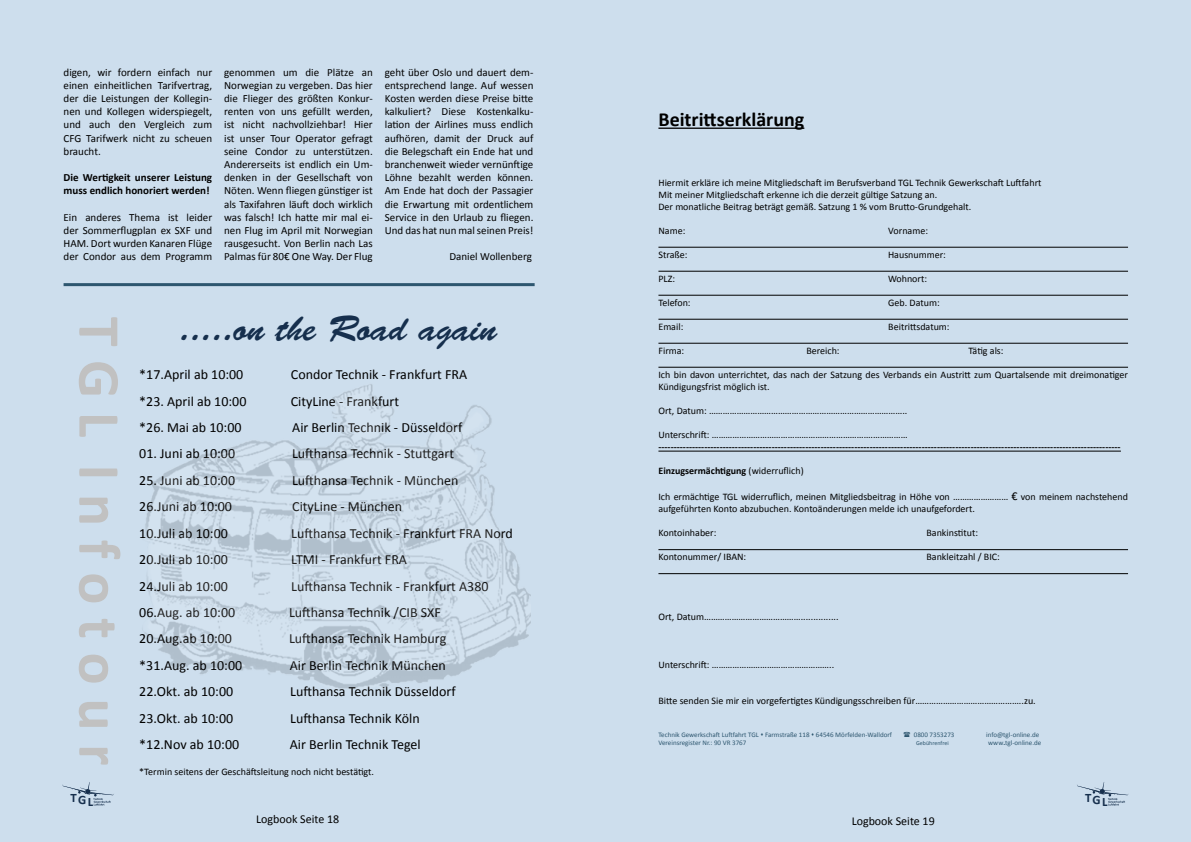
<style>
.page{position:relative;width:1191px;height:842px;background:#cddeed}
.page>*{position:absolute;margin:0;border:0;box-sizing:border-box;transform-origin:0 0}
.t1{font:700 60px "Calibri";color:#c1c1c1}
.t2{font:36px "Brush Script Std";color:#162f4d}
.t3{font:700 20px "Calibri";color:#000}
.t4{font:14px "Calibri";color:#000}
.t5{font:700 12.8px "Calibri";color:#162f4d}
.t6{font:12px "Calibri";color:#000}
.t7{font:11px/13.2px "Calibri";color:#000;text-align:justify}
.t8{font:700 11px/13.2px "Calibri";color:#000}
.t9{font:10px/12px "Calibri";color:#000}
.t10{font:700 10px "Calibri";color:#000}
.t11{font:7px "Calibri";color:#2d566f}
.t12{font:6px "Calibri";color:#2d566f}
.t13{font:700 3px "Calibri";color:#162f4d}
.s1{font-weight:400}
.s2{font-size:12px}
.s3{font-weight:700}
</style>
<div class="page">
<svg style="left:62px;top:782px;width:52px;height:23px"></svg>
<svg style="left:1076px;top:782px;width:52px;height:23px"></svg>
<hr style="left:658px;top:128px;width:146px;height:1px;background:#000">
<hr style="left:658px;top:247px;width:470px;height:1px;background:#000">
<hr style="left:658px;top:271px;width:470px;height:1px;background:#000">
<hr style="left:658px;top:295px;width:470px;height:1px;background:#000">
<hr style="left:658px;top:319px;width:470px;height:1px;background:#000">
<hr style="left:658px;top:343px;width:470px;height:1px;background:#000">
<hr style="left:658px;top:367px;width:470px;height:1px;background:#000">
<hr style="left:658px;top:451px;width:462px;height:1px;background:#000">
<hr style="left:658px;top:549px;width:470px;height:1px;background:#000">
<hr style="left:658px;top:573px;width:470px;height:1px;background:#000">
<img style="left:138px;top:382px;width:392px;height:306px">
<hr style="left:64px;top:283px;width:470px;height:3px;background:#2d566f">
<svg style="left:903px;top:731px;width:7px;height:6px"></svg>
<p class="t7" style="left:64px;top:65px;width:150px">digen, wir fordern einfach nur einen einheitlichen Tarifvertrag, der die Leistungen der Kollegin&shy;nen und Kollegen widerspiegelt, und auch den Vergleich zum CFG Tarifwerk nicht zu scheuen braucht.</p>
<p class="t8" style="left:64px;top:171px;width:150px">Die Wertigkeit unserer Leistung muss endlich honoriert werden!</p>
<p class="t7" style="left:64px;top:211px;width:150px">Ein anderes Thema ist leider der Sommerflugplan ex SXF und HAM. Dort wurden Kanaren Flüge der Condor aus dem Programm</p>
<p class="t7" style="left:224px;top:65px;width:150px">genommen um die Plätze an Norwegian zu vergeben. Das hier die Flieger des größten Konkur&shy;renten von uns gefüllt werden, ist nicht nachvollziehbar! Hier ist unser Tour Operator gefragt seine Condor zu unterstützen.<br>Andererseits ist endlich ein Um&shy;denken in der Gesellschaft von Nöten. Wenn fliegen günstiger ist als Taxifahren läuft doch wirklich was falsch! Ich hatte mir mal ei&shy;nen Flug im April mit Norwegian rausgesucht. Von Berlin nach Las Palmas für 80€ One Way. Der Flug</p>
<p class="t7" style="left:385px;top:65px;width:150px">geht über Oslo und dauert dem&shy;entsprechend lange. Auf wessen Kosten werden diese Preise bitte kalkuliert? Diese Kostenkalku&shy;lation der Airlines muss endlich aufhören, damit der Druck auf die Belegschaft ein Ende hat und branchenweit wieder vernünftige Löhne bezahlt werden können.<br>Am Ende hat doch der Passagier die Erwartung mit ordentlichem Service in den Urlaub zu fliegen.<br>Und das hat nun mal seinen Preis!</p>
<p class="t7" style="left:449px;top:250px;width:84px">Daniel Wollenberg</p>
<h1 class="t1" style="left:138px;top:317px;width:450px;rotate:90deg">T G L I n f o t o u r</h1>
<h2 class="t2" style="left:180px;top:308px;width:319px">.....on the Road again</h2>
<p class="t4" style="left:139px;top:366px;width:106px">*17.April ab 10:00</p>
<p class="t4" style="left:291px;top:366px;width:178px">Condor Technik - Frankfurt FRA</p>
<p class="t4" style="left:139px;top:392px;width:109px">*23. April ab 10:00</p>
<p class="t4" style="left:291px;top:392px;width:110px">CityLine - Frankfurt</p>
<p class="t4" style="left:139px;top:419px;width:104px">*26. Mai ab 10:00</p>
<p class="t4" style="left:292px;top:419px;width:172px">Air Berlin Technik - Düsseldorf</p>
<p class="t4" style="left:139px;top:445px;width:97px">01. Juni ab 10:00</p>
<p class="t4" style="left:292px;top:445px;width:163px">Lufthansa Technik - Stuttgart</p>
<p class="t4" style="left:139px;top:471px;width:97px">25. Juni ab 10:00</p>
<p class="t4" style="left:292px;top:471px;width:168px">Lufthansa Technik - München</p>
<p class="t4" style="left:139px;top:498px;width:94px">26.Juni ab 10:00</p>
<p class="t4" style="left:292px;top:498px;width:111px">CityLine - München</p>
<p class="t4" style="left:139px;top:524px;width:90px">10.Juli ab 10:00</p>
<p class="t4" style="left:291px;top:524px;width:223px">Lufthansa Technik - Frankfurt FRA Nord</p>
<p class="t4" style="left:139px;top:551px;width:90px">20.Juli ab 10:00</p>
<p class="t4" style="left:291px;top:551px;width:117px">LTMI - Frankfurt FRA</p>
<p class="t4" style="left:139px;top:577px;width:90px">24.Juli ab 10:00</p>
<p class="t4" style="left:291px;top:577px;width:199px">Lufthansa Technik - Frankfurt A380</p>
<p class="t4" style="left:139px;top:603px;width:97px">06.Aug. ab 10:00</p>
<p class="t4" style="left:289px;top:603px;width:153px">Lufthansa Technik /CIB SXF</p>
<p class="t4" style="left:139px;top:630px;width:94px">20.Aug.ab 10:00</p>
<p class="t4" style="left:289px;top:630px;width:159px">Lufthansa Technik Hamburg</p>
<p class="t4" style="left:139px;top:656px;width:104px">*31.Aug. ab 10:00</p>
<p class="t4" style="left:290px;top:656px;width:157px">Air Berlin Technik München</p>
<p class="t4" style="left:139px;top:683px;width:95px">22.Okt. ab 10:00</p>
<p class="t4" style="left:290px;top:683px;width:167px">Lufthansa Technik Düsseldorf</p>
<p class="t4" style="left:139px;top:709px;width:95px">23.Okt. ab 10:00</p>
<p class="t4" style="left:290px;top:709px;width:131px">Lufthansa Technik Köln</p>
<p class="t4" style="left:139px;top:735px;width:101px">*12.Nov ab 10:00</p>
<p class="t4" style="left:290px;top:735px;width:132px">Air Berlin Technik Tegel</p>
<p class="t9" style="left:139px;top:766px;width:236px">*Termin seitens der Geschäftsleitung noch nicht bestätigt.</p>
<h3 class="t3" style="left:658px;top:107px;width:147px">Beitrittserklärung</h3>
<p class="t9" style="left:658px;top:177px;width:384px">Hiermit erkläre ich meine Mitgliedschaft im Berufsverband TGL Technik Gewerkschaft Luftfahrt<br>Mit meiner Mitgliedschaft erkenne ich die derzeit gültige Satzung an.<br>Der monatliche Beitrag beträgt gemäß. Satzung 1 % vom Brutto-Grundgehalt.</p>
<p class="t9" style="left:658px;top:225px;width:28px">Name:</p>
<p class="t9" style="left:888px;top:225px;width:41px">Vorname:</p>
<p class="t9" style="left:658px;top:249px;width:30px">Straße:</p>
<p class="t9" style="left:888px;top:249px;width:59px">Hausnummer:</p>
<p class="t9" style="left:658px;top:273px;width:18px">PLZ:</p>
<p class="t9" style="left:888px;top:273px;width:41px">Wohnort:</p>
<p class="t9" style="left:658px;top:297px;width:34px">Telefon:</p>
<p class="t9" style="left:888px;top:297px;width:53px">Geb. Datum:</p>
<p class="t9" style="left:658px;top:321px;width:26px">Email:</p>
<p class="t9" style="left:888px;top:321px;width:63px">Beitrittsdatum:</p>
<p class="t9" style="left:658px;top:345px;width:27px">Firma:</p>
<p class="t9" style="left:806px;top:345px;width:35px">Bereich:</p>
<p class="t9" style="left:968px;top:345px;width:37px">Tätig als:</p>
<p class="t9" style="left:658px;top:369px;width:471px">Ich bin davon unterrichtet, das nach der Satzung des Verbands ein Austritt zum Quartalsende mit dreimonatiger<br>Kündigungsfrist möglich ist.</p>
<p class="t9" style="left:658px;top:405px;width:250px">Ort, Datum: …………………………………………………………………………..</p>
<p class="t9" style="left:658px;top:429px;width:251px">Unterschrift: …………………………………………………………….……………</p>
<p class="t10" style="left:658px;top:440px;width:464px">-------------------------------------------------------------------------------------------------------------------------------------------------------</p>
<p class="t10" style="left:658px;top:464px;width:147px">Einzugsermächtigung <span class="s1">(widerruflich)</span></p>
<p class="t9" style="left:658px;top:491px;width:471px">Ich ermächtige TGL widerruflich, meinen Mitgliedsbeitrag in Höhe von …………………… <span class="s2">€</span> von meinem nachstehend aufgeführten Konto abzubuchen. Kontoänderungen melde ich unaufgefordert.</p>
<p class="t9" style="left:658px;top:527px;width:59px">Kontoinhaber:</p>
<p class="t9" style="left:926px;top:527px;width:53px">Bankinstitut:</p>
<p class="t9" style="left:658px;top:551px;width:89px">Kontonummer/ IBAN:</p>
<p class="t9" style="left:926px;top:551px;width:75px">Bankleitzahl / BIC:</p>
<p class="t9" style="left:658px;top:611px;width:182px">Ort, Datum……………………………………...............</p>
<p class="t9" style="left:658px;top:659px;width:177px">Unterschrift: ……………………………………………..</p>
<p class="t9" style="left:658px;top:695px;width:379px">Bitte senden Sie mir ein vorgefertigtes Kündigungsschreiben für………………………………………..zu.</p>
<p class="t11" style="left:658px;top:730px;width:235px">Technik Gewerkschaft Luftfahrt TGL ▲ Farmstraße 118 ▲ 64546 Mörfelden-Walldorf</p>
<p class="t11" style="left:913px;top:730px;width:42px">0800 7353273</p>
<p class="t11" style="left:986px;top:730px;width:55px">info@tgl-online.de</p>
<p class="t11" style="left:658px;top:738px;width:89px">Vereinsregister Nr.: 90 VR 3767</p>
<p class="t12" style="left:916px;top:739px;width:34px">Gebührenfrei</p>
<p class="t11" style="left:988px;top:738px;width:54px">www<span class="s3">.</span>tgl-online.de</p>
<p class="t5" style="left:71px;top:790px;width:8px">T</p>
<p class="t13" style="left:94px;top:797px;width:11px">Technik</p>
<p class="t5" style="left:1092px;top:792px;width:17px">GL</p>
<p class="t5" style="left:1085px;top:790px;width:8px">T</p>
<p class="t13" style="left:1108px;top:797px;width:11px">Technik</p>
<p class="t5" style="left:78px;top:792px;width:17px">GL</p>
<p class="t6" style="left:256px;top:812px;width:85px">Logbook Seite 18</p>
<p class="t6" style="left:851px;top:813px;width:85px">Logbook Seite 19</p>
</div>
